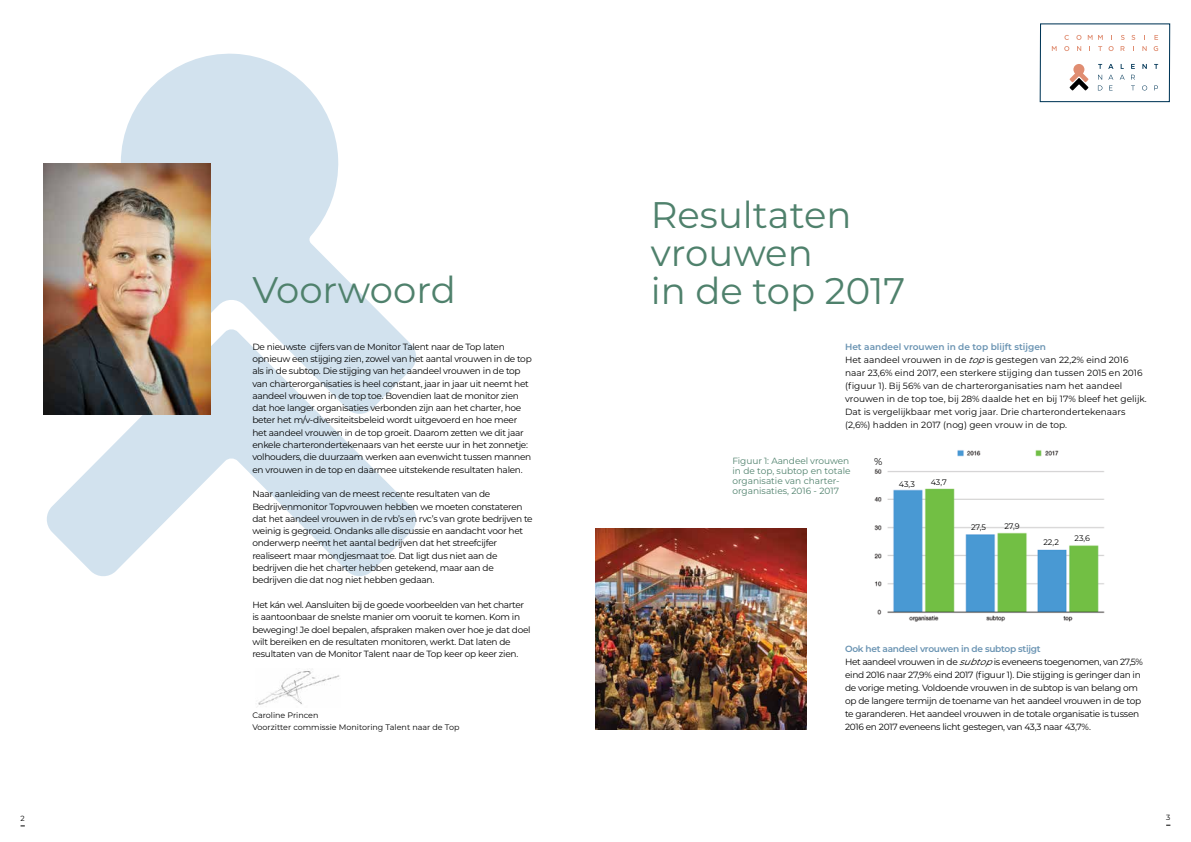
<style>
.page{position:relative;width:1191px;height:842px;background:#fff}
.page>*{position:absolute;margin:0;border:0;box-sizing:border-box;transform-origin:0 0}
.t1{font:37px/38px "Montserrat";color:#4f816c}
.t2{font:10px "Montserrat";color:#000}
.t3{font:9px/12.3px "Montserrat";letter-spacing:-.03em;color:#000}
.t4{font:9px/13px "Montserrat";color:#000}
.t5{font:9px/10px "Montserrat";color:#4f816c}
.t6{font:8px/12.2px "Montserrat";color:#000}
.t7{font:7.5px "Montserrat";color:#000}
.s1{font-weight:600;color:#6993b2}
.s2{font-style:italic}
</style>
<div class="page">
<img style="left:258px;top:671px;width:82px;height:34px">
<svg style="left:1039px;top:23px;width:131px;height:80px"></svg>
<svg style="left:121px;top:53px;width:274px;height:275px;fill:#d2e2ee"></svg>
<svg style="left:45px;top:328px;width:371px;height:248px;fill:#d2e2ee"></svg>
<img style="left:43px;top:163px;width:168px;height:251px">
<img style="left:595px;top:528px;width:211px;height:201px">
<img style="left:874px;top:450px;width:231px;height:172px">
<h1 class="t1" style="left:252px;top:269px;width:205px">Voorwoord</h1>
<p class="t3" style="left:252px;top:340px;width:281px">De nieuwste cijfers van de Monitor Talent naar de Top laten opnieuw een stijging zien, zowel van het aantal vrouwen in de top als in de subtop. Die stijging van het aandeel vrouwen in de top van charterorganisaties is heel constant, jaar in jaar uit neemt het aandeel vrouwen in de top toe. Bovendien laat de monitor zien dat hoe langer organisaties verbonden zijn aan het charter, hoe beter het m/v-diversiteitsbeleid wordt uitgevoerd en hoe meer het aandeel vrouwen in de top groeit. Daarom zetten we dit jaar enkele charterondertekenaars van het eerste uur in het zonnetje: volhouders, die duurzaam werken aan evenwicht tussen mannen en vrouwen in de top en daarmee uitstekende resultaten halen.</p>
<p class="t3" style="left:252px;top:488px;width:282px">Naar aanleiding van de meest recente resultaten van de Bedrijvenmonitor Topvrouwen hebben we moeten constateren dat het aandeel vrouwen in de rvb’s en rvc’s van grote bedrijven te weinig is gegroeid. Ondanks alle discussie en aandacht voor het onderwerp neemt het aantal bedrijven dat het streefcijfer realiseert maar mondjesmaat toe. Dat ligt dus niet aan de bedrijven die het charter hebben getekend, maar aan de bedrijven die dat nog niet hebben gedaan.</p>
<p class="t3" style="left:252px;top:598px;width:280px">Het kán wel. Aansluiten bij de goede voorbeelden van het charter is aantoonbaar de snelste manier om vooruit te komen. Kom in beweging! Je doel bepalen, afspraken maken over hoe je dat doel wilt bereiken en de resultaten monitoren, werkt. Dat laten de resultaten van de Monitor Talent naar de Top keer op keer zien.</p>
<p class="t6" style="left:252px;top:709px;width:209px">Caroline Princen<br>Voorzitter commissie Monitoring Talent naar de Top</p>
<h1 class="t1" style="left:651px;top:194px;width:256px">Resultaten vrouwen<br>in de top 2017</h1>
<p class="t4" style="left:845px;top:340px;width:303px"><span class="s1">Het aandeel vrouwen in de top blijft stijgen<br></span>Het aandeel vrouwen in de <span class="s2">top</span>is gestegen van 22,2% eind 2016 naar 23,6% eind 2017, een sterkere stijging dan tussen 2015 en 2016 (figuur 1). Bij 56% van de charterorganisaties nam het aandeel vrouwen in de top toe, bij 28% daalde het en bij 17% bleef het gelijk.<br>Dat is vergelijkbaar met vorig jaar. Drie charterondertekenaars (2,6%) hadden in 2017 (nog) geen vrouw in de top.</p>
<p class="t5" style="left:732px;top:455px;width:120px">Figuur 1: Aandeel vrouwen in de top, subtop en totale organisatie van charter&shy;organisaties, 2016 - 2017</p>
<p class="t2" style="left:874px;top:454px;width:10px">%</p>
<p class="t6" style="left:899px;top:478px;width:17px">43,3</p>
<p class="t6" style="left:930px;top:476px;width:17px">43,7</p>
<p class="t6" style="left:971px;top:520px;width:17px">27,5</p>
<p class="t6" style="left:1004px;top:520px;width:17px">27,9</p>
<p class="t6" style="left:1043px;top:536px;width:17px">22,2</p>
<p class="t6" style="left:1074px;top:532px;width:17px">23,6</p>
<p class="t3" style="left:845px;top:642px;width:299px;line-height:13px"><span class="s1">Ook het aandeel vrouwen in de subtop stijgt<br></span>Het aandeel vrouwen in de <span class="s2">subtop</span>is eveneens toegenomen, van 27,5% eind 2016 naar 27,9% eind 2017 (figuur 1). Die stijging is geringer dan in de vorige meting. Voldoende vrouwen in de subtop is van belang om op de langere termijn de toename van het aandeel vrouwen in de top te garanderen. Het aandeel vrouwen in de totale organisatie is tussen 2016 en 2017 eveneens licht gestegen, van 43,3 naar 43,7%.</p>
<p class="t7" style="left:21px;top:813px;width:6px">2</p>
<p class="t7" style="left:1166px;top:812px;width:6px">3</p>
</div>
